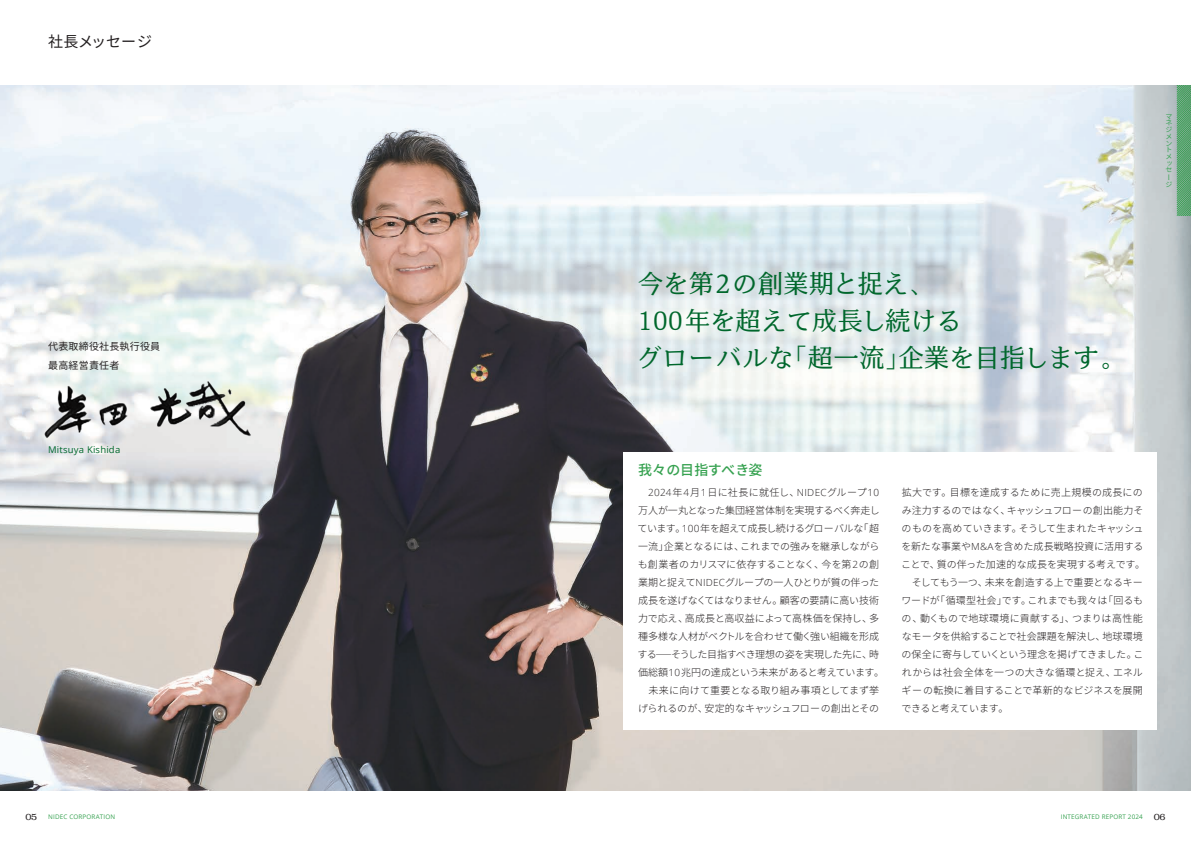
<style>
.page{position:relative;width:1191px;height:842px;background:#fff}
.page>*{position:absolute;margin:0;border:0;box-sizing:border-box;transform-origin:0 0}
.t1{font:25px/37px "TP Min Std N C Lo R";letter-spacing:.02em;color:#00672c}
.t2{font:15px "Noto Sans CJ Kjp";letter-spacing:-.005em;color:#231f20}
.t3{font:500 14px "Noto Sans CJ Kjp";color:#37a251}
.t4{font:300 10px/18px "Noto Sans CJ Kjp";letter-spacing:-.01em;color:#231f20;text-align:center}
.t5{font:10px/19px "Noto Sans CJ Kjp";letter-spacing:.02em;color:#231f20}
.t6{font:9.3px "Open Sans";letter-spacing:.02em;color:#00672c}
.t7{font:7px/6.8px "Noto Sans CJ Kjp";color:#37a251}
.t8{font:6.3px "Open Sans";letter-spacing:.025em;color:#37a251}
.s1{font-family:"Open Sans";font-size:9.8px}
.s2{font-family:"Clarendon LT Std";font-weight:300;font-size:10px;color:#231f20}
</style>
<div class="page">
<img style="left:0;top:85px;width:1191px;height:706px">
<div style="left:624px;top:452px;width:533px;height:278px;background:#fff"></div>
<img style="left:44px;top:381px;width:207px;height:57px">
<svg style="left:1176px;top:85px;width:15px;height:130px;background:#60a676"></svg>
<h2 class="t2" style="left:48px;top:33px;width:105px">社長メッセージ</h2>
<p class="t5" style="left:48px;top:337px;width:124px">代表取締役社長執行役員　最高経営責任者</p>
<p class="t6" style="left:48px;top:443px;width:74px">Mitsuya Kishida</p>
<h1 class="t1" style="left:637px;top:265px;width:490px">今を第2の創業期と捉え、<br>100年を超えて成長し続ける<br>グローバルな「超一流」企業を目指します。</h1>
<p class="t7" style="left:1165px;top:113px;width:8px">マネジメントメッセージ</p>
<h3 class="t3" style="left:638px;top:462px;width:126px">我々の目指すべき姿</h3>
<p class="t4" style="left:637px;top:484px;width:248px"><span class="s1">2024</span>年<span class="s1">4</span>月<span class="s1">1</span>日に社長に就任し、<span class="s1">NIDEC</span>グループ<span class="s1">10<br></span>万人が一丸となった集団経営体制を実現するべく奔走しています。<span class="s1">100</span>年を超えて成長し続けるグローバルな「超一流」企業となるには、これまでの強みを継承しながらも創業者のカリスマに依存することなく、今を第<span class="s1">2</span>の創業期と捉えて<span class="s1">NIDEC</span>グループの一人ひとりが質の伴った成長を遂げなくてはなりません。顧客の要請に高い技術力で応え、高成長と高収益によって高株価を保持し、多種多様な人材がベクトルを合わせて働く強い組織を形成する─そうした目指すべき理想の姿を実現した先に、時価総額<span class="s1">10</span>兆円の達成という未来があると考えています。　未来に向けて重要となる取り組み事項としてまず挙げられるのが、安定的なキャッシュフローの創出とその</p>
<p class="t4" style="left:901px;top:484px;width:246px;text-align:left">拡大です。目標を達成するために売上規模の成長にのみ注力するのではなく、キャッシュフローの創出能力そのものを高めていきます。そうして生まれたキャッシュを新たな事業や<span class="s1">M&amp;A</span>を含めた成長戦略投資に活用することで、質の伴った加速的な成長を実現する考えです。　そしてもう一つ、未来を創造する上で重要となるキーワードが「循環型社会」です。これまでも我々は「回るもの、動くもので地球環境に貢献する」、つまりは高性能なモータを供給することで社会課題を解決し、地球環境の保全に寄与していくという理念を掲げてきました。これからは社会全体を一つの大きな循環と捉え、エネルギーの転換に着目することで革新的なビジネスを展開できると考えています。</p>
<p class="t8" style="left:26px;top:813px;width:91px"><span class="s2">05</span> NIDEC CORPORATION</p>
<p class="t8" style="left:1060px;top:813px;width:106px">INTEGRATED REPORT 2024 <span class="s2">06</span></p>
</div>
